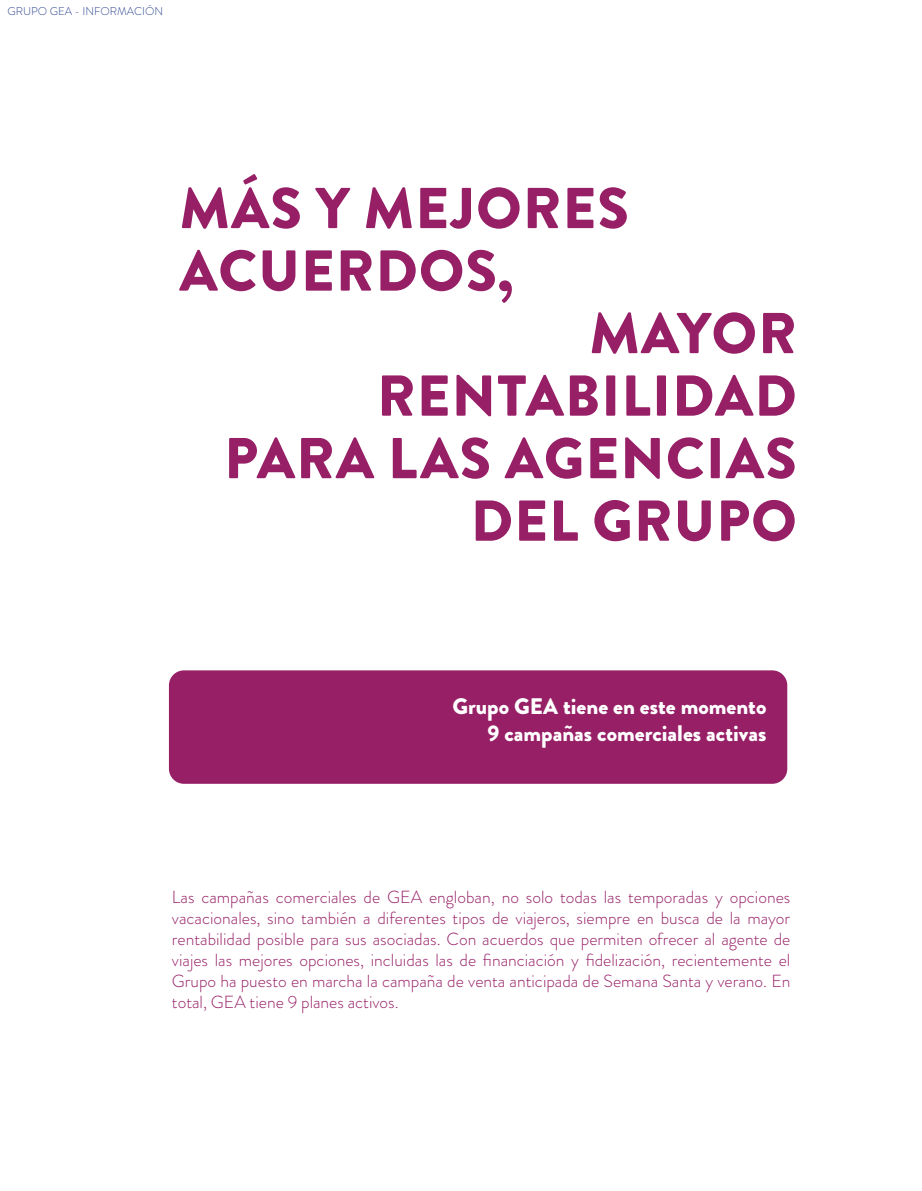
<style>
.page{position:relative;width:922px;height:1191px;background:#fff}
.page>*{position:absolute;margin:0;border:0;box-sizing:border-box;transform-origin:0 0}
.t1{font:900 57.5px/62.5px "Brandon Grotesque";letter-spacing:.02em;color:#971f66;text-align:right}
.t2{font:900 22.5px "Brandon Grotesque";color:#fff}
.t3{font:300 17.5px/21px "Brandon Grotesque";color:#971f66;text-align:justify}
.t4{font:300 11.25px "Brandon Grotesque";color:#2c4490}
</style>
<div class="page">
<div style="left:169px;top:670px;width:618px;height:114px;background:#971f66;border-radius:15px"></div>
<p class="t4" style="left:7px;top:3px;width:157px">GRUPO GEA - INFORMACIÓN</p>
<p class="t1" style="left:179px;top:178px;width:451px;text-align:left">MÁS Y MEJORES<br>ACUERDOS,</p>
<p class="t1" style="left:377px;top:303px;width:421px">MAYOR<br>RENTABILIDAD</p>
<p class="t1" style="left:224px;top:428px;width:574px">PARA LAS AGENCIAS<br>DEL GRUPO</p>
<p class="t2" style="left:452px;top:690px;width:315px">Grupo GEA tiene en este momento</p>
<p class="t2" style="left:487px;top:717px;width:280px">9 campañas comerciales activas</p>
<p class="t3" style="left:172px;top:886px;width:619px">Las campañas comerciales de GEA engloban, no solo todas las temporadas y opciones vacacionales, sino también a diferentes tipos de viajeros, siempre en busca de la mayor rentabilidad posible para sus asociadas. Con acuerdos que permiten ofrecer al agente de viajes las mejores opciones, incluidas las de financiación y fidelización, recientemente el Grupo ha puesto en marcha la campaña de venta anticipada de Semana Santa y verano. En total, GEA tiene 9 planes activos.</p>
</div>
